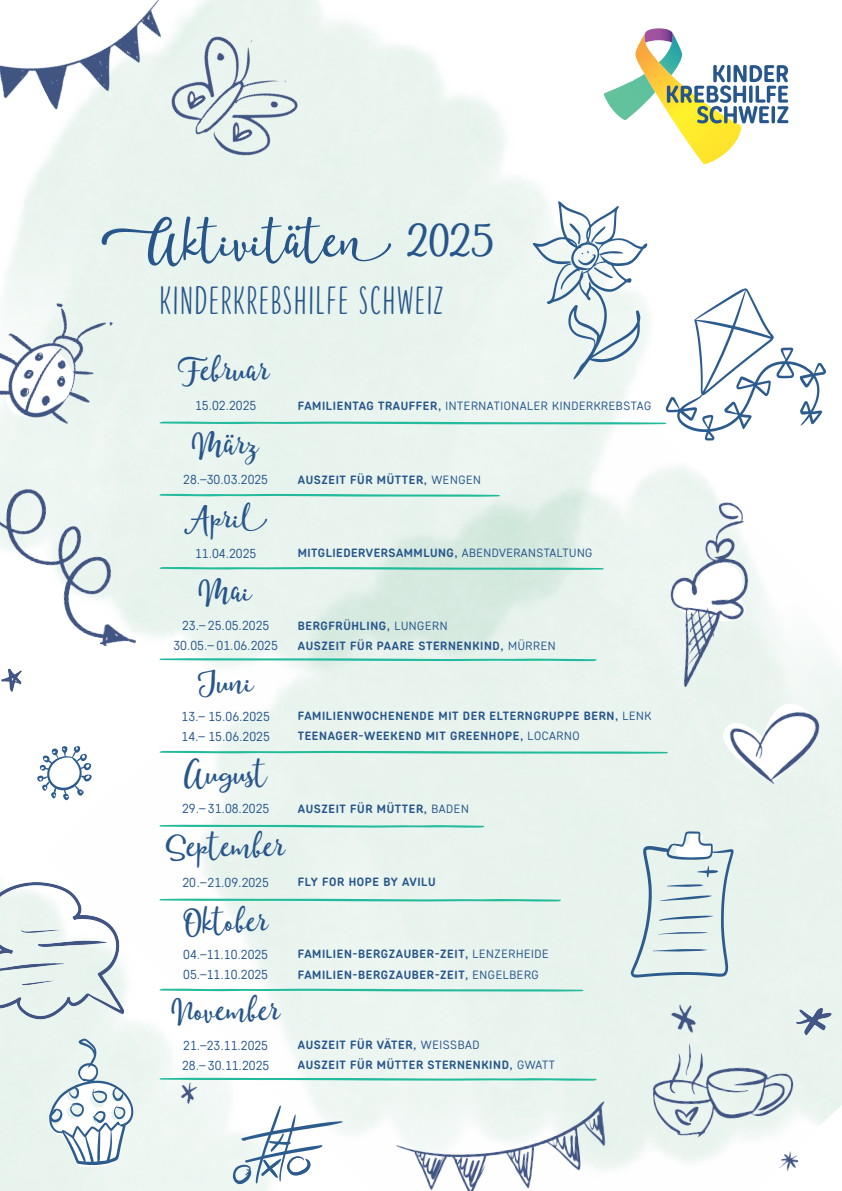
<style>
.page{position:relative;width:842px;height:1191px;background:#fff}
.page>*{position:absolute;margin:0;border:0;box-sizing:border-box;transform-origin:0 0}
.t1{font:59.1px "Moments";color:#27568b}
.t2{font:37px "Moments";color:#27568b}
.t3{font:36.5px "Moments Sans";letter-spacing:.06em;color:#27568b}
.t4{font:13px/20px "Core Sans DS35";color:#27568b}
.t5{font:700 12px/20px "Core Sans DS55";letter-spacing:.05em;color:#27568b}
.t6{font:12px "Core Sans DS35";letter-spacing:.05em;color:#27568b}
.s1{font-size:44px}
.s2{font-family:"Core Sans DS55";font-weight:700}
.s3{font-family:"Core Sans DS35";font-weight:400}
</style>
<div class="page">
<img style="left:793px;top:1005px;width:41px;height:32px">
<img style="left:173px;top:1081px;width:26px;height:26px">
<img style="left:666px;top:1000px;width:33px;height:38px">
<img style="left:0;top:668px;width:24px;height:24px">
<img style="left:0;top:0;width:199px;height:145px">
<img style="left:0;top:481px;width:161px;height:174px">
<img style="left:653px;top:493px;width:111px;height:204px">
<img style="left:0;top:282px;width:125px;height:157px">
<img style="left:646px;top:1038px;width:154px;height:112px">
<img style="left:392px;top:1099px;width:227px;height:92px">
<img style="left:779px;top:1151px;width:20px;height:21px">
<img style="left:0;top:879px;width:127px;height:142px">
<img style="left:146px;top:11px;width:172px;height:175px">
<div style="left:714px;top:686px;width:121px;height:97px;background:#ebf5f0"></div>
<img style="left:720px;top:699px;width:104px;height:94px">
<svg style="left:604px;top:28px;width:184px;height:136px"></svg>
<svg style="left:631px;top:831px;width:102px;height:146px;background:#d2e1e2"></svg>
<svg style="left:233px;top:1105px;width:109px;height:79px"></svg>
<svg style="left:37px;top:746px;width:55px;height:54px"></svg>
<svg style="left:49px;top:1038px;width:85px;height:129px"></svg>
<svg style="left:158px;top:201px;width:668px;height:239px"></svg>
<svg style="left:159px;top:750px;width:510px;height:4px;background:#83d6c4"></svg>
<svg style="left:158px;top:493px;width:342px;height:4px"></svg>
<svg style="left:158px;top:567px;width:446px;height:3px"></svg>
<svg style="left:159px;top:658px;width:439px;height:3px"></svg>
<svg style="left:159px;top:1077px;width:439px;height:4px;background:#86d7c6"></svg>
<svg style="left:159px;top:824px;width:326px;height:4px"></svg>
<svg style="left:159px;top:898px;width:403px;height:3px"></svg>
<svg style="left:158px;top:988px;width:426px;height:3px"></svg>
<h1 class="t1" style="left:101px;top:204px;width:395px">Aktivitäten <span class="s1">2025</span></h1>
<h3 class="t3" style="left:160px;top:280px;width:285px">KINDERKREBSHILFE SCHWEIZ</h3>
<h2 class="t2" style="left:182px;top:348px;width:89px">Februar</h2>
<p class="t4" style="left:195px;top:395px;width:63px">15.02.2025</p>
<p class="t6" style="left:298px;top:398px;width:355px"><span class="s2">FAMILIENTAG TRAUFFER,</span> INTERNATIONALER KINDERKREBSTAG</p>
<h2 class="t2" style="left:193px;top:421px;width:68px">März</h2>
<p class="t4" style="left:183px;top:469px;width:86px">28.–30.03.2025</p>
<p class="t5" style="left:298px;top:469px;width:185px">AUSZEIT FÜR MÜTTER, <span class="s3">WENGEN</span></p>
<h2 class="t2" style="left:184px;top:495px;width:85px">April</h2>
<p class="t4" style="left:195px;top:543px;width:63px">11.04.2025</p>
<p class="t5" style="left:298px;top:543px;width:296px">MITGLIEDERVERSAMMLUNG, <span class="s3">ABENDVERANSTALTUNG</span></p>
<h2 class="t2" style="left:200px;top:568px;width:54px">Mai</h2>
<p class="t4" style="left:173px;top:615px;width:106px;text-align:center">23.– 25.05.2025<br>30.05.– 01.06.2025</p>
<p class="t5" style="left:298px;top:615px;width:259px">BERGFRÜHLING, <span class="s3">LUNGERN<br></span>AUSZEIT FÜR PAARE STERNENKIND, <span class="s3">MÜRREN</span></p>
<h2 class="t2" style="left:197px;top:659px;width:58px">Juni</h2>
<p class="t4" style="left:182px;top:705px;width:90px">13.– 15.06.2025<br>14.– 15.06.2025</p>
<p class="t5" style="left:298px;top:705px;width:355px">FAMILIENWOCHENENDE MIT DER ELTERNGRUPPE BERN, <span class="s3">LENK<br></span>TEENAGER-WEEKEND MIT GREENHOPE, <span class="s3">LOCARNO</span></p>
<h2 class="t2" style="left:184px;top:750px;width:84px">August</h2>
<p class="t4" style="left:182px;top:798px;width:89px">29.– 31.08.2025</p>
<p class="t5" style="left:298px;top:798px;width:172px">AUSZEIT FÜR MÜTTER, <span class="s3">BADEN</span></p>
<h2 class="t2" style="left:166px;top:823px;width:121px">September</h2>
<p class="t4" style="left:182px;top:871px;width:88px">20.–21.09.2025</p>
<p class="t5" style="left:298px;top:871px;width:139px">FLY FOR HOPE BY AVILU</p>
<h2 class="t2" style="left:183px;top:897px;width:87px">Oktober</h2>
<p class="t4" style="left:183px;top:944px;width:86px">04.–11.10.2025<br>05.–11.10.2025</p>
<p class="t5" style="left:298px;top:944px;width:252px">FAMILIEN-BERGZAUBER-ZEIT, <span class="s3">LENZERHEIDE<br></span>FAMILIEN-BERGZAUBER-ZEIT, <span class="s3">ENGELBERG</span></p>
<h2 class="t2" style="left:171px;top:987px;width:111px">November</h2>
<p class="t4" style="left:182px;top:1034px;width:89px">21.–23.11.2025<br>28.– 30.11.2025</p>
<p class="t5" style="left:298px;top:1034px;width:259px">AUSZEIT FÜR VÄTER, <span class="s3">WEISSBAD<br></span>AUSZEIT FÜR MÜTTER STERNENKIND, <span class="s3">GWATT</span></p>
</div>
